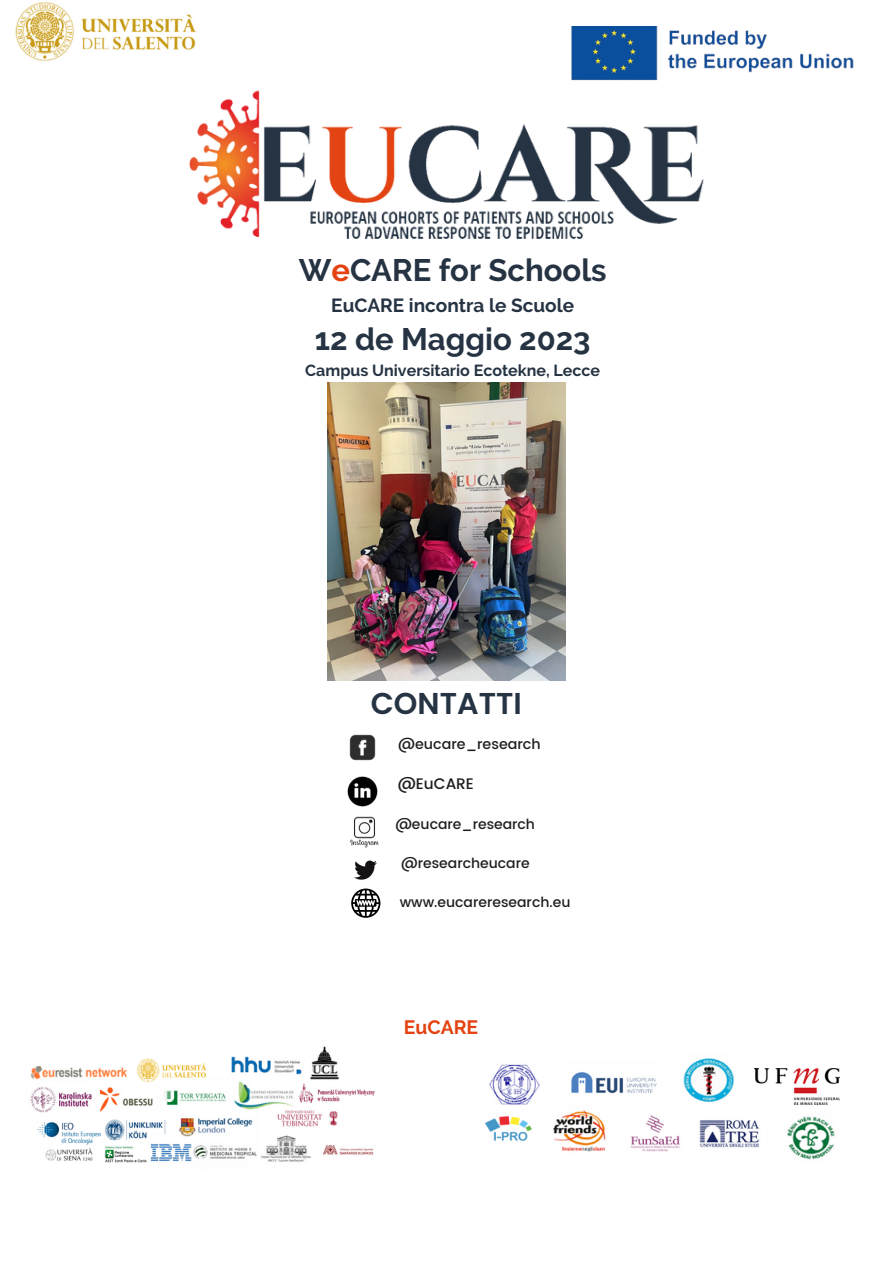
<style>
.page{position:relative;width:893px;height:1264px;background:#fff}
.page>*{position:absolute;margin:0;border:0;box-sizing:border-box;transform-origin:0 0}
.t1{font:700 31.05px "Raleway";color:#263343}
.t2{font:600 30.15px "Poppins";color:#263343}
.t3{font:700 19.35px "Raleway";color:#e44211}
.t4{font:700 19.05px "Raleway";color:#263343}
.t5{font:700 16.05px "Raleway";color:#263343}
.t6{font:500 15.3px "Poppins";color:#1e1e1e}
.t7{font:500 14.25px "Poppins";color:#1e1e1e}
.t8{font:500 13.95px "Poppins";color:#1e1e1e}
.s1{color:#e44211}
</style>
<div class="page">
<img style="left:327px;top:382px;width:238px;height:298px">
<img style="left:189px;top:90px;width:515px;height:149px">
<img style="left:571px;top:26px;width:282px;height:55px">
<svg style="left:351px;top:888px;width:29px;height:29px"></svg>
<img style="left:354px;top:860px;width:23px;height:20px">
<img style="left:349px;top:816px;width:30px;height:31px">
<img style="left:349px;top:734px;width:27px;height:27px">
<img style="left:347px;top:776px;width:31px;height:31px">
<img style="left:30px;top:1058px;width:177px;height:24px">
<img style="left:104px;top:1119px;width:62px;height:21px">
<img style="left:310px;top:1046px;width:29px;height:34px">
<img style="left:277px;top:1110px;width:61px;height:17px">
<img style="left:158px;top:1077px;width:68px;height:28px">
<img style="left:30px;top:1080px;width:65px;height:33px">
<img style="left:45px;top:1144px;width:48px;height:17px">
<img style="left:148px;top:1134px;width:44px;height:28px">
<img style="left:105px;top:1140px;width:46px;height:23px">
<img style="left:261px;top:1135px;width:49px;height:27px">
<img style="left:323px;top:1144px;width:51px;height:11px">
<img style="left:37px;top:1121px;width:64px;height:23px">
<img style="left:193px;top:1145px;width:64px;height:14px">
<img style="left:172px;top:1109px;width:83px;height:29px">
<img style="left:231px;top:1056px;width:71px;height:19px">
<img style="left:234px;top:1081px;width:60px;height:28px">
<img style="left:100px;top:1087px;width:53px;height:25px">
<img style="left:298px;top:1083px;width:77px;height:20px">
<img style="left:683px;top:1058px;width:51px;height:45px">
<img style="left:787px;top:1116px;width:48px;height:44px">
<img style="left:489px;top:1064px;width:51px;height:41px">
<img style="left:571px;top:1072px;width:86px;height:22px">
<img style="left:631px;top:1115px;width:49px;height:37px">
<img style="left:484px;top:1116px;width:48px;height:25px">
<img style="left:699px;top:1120px;width:61px;height:28px">
<img style="left:553px;top:1110px;width:53px;height:42px">
<img style="left:754px;top:1068px;width:85px;height:36px">
<img style="left:15px;top:2px;width:182px;height:59px">
<p class="t1" style="left:299px;top:252px;width:309px">W<span class="s1">e</span>CARE for Schools</p>
<p class="t4" style="left:331px;top:294px;width:244px">EuCARE incontra le Scuole</p>
<p class="t1" style="left:315px;top:321px;width:277px">12 de Maggio 2023</p>
<p class="t5" style="left:305px;top:361px;width:296px">Campus Universitario Ecotekne, Lecce</p>
<p class="t2" style="left:371px;top:682px;width:152px">CONTATTI</p>
<p class="t7" style="left:398px;top:735px;width:144px">@eucare_research</p>
<p class="t6" style="left:397px;top:774px;width:78px">@EuCARE</p>
<p class="t8" style="left:395px;top:815px;width:141px">@eucare_research</p>
<p class="t8" style="left:401px;top:854px;width:130px">@researcheucare</p>
<p class="t8" style="left:399px;top:894px;width:172px">www.eucareresearch.eu</p>
<p class="t3" style="left:404px;top:1015px;width:76px">EuCARE</p>
</div>
